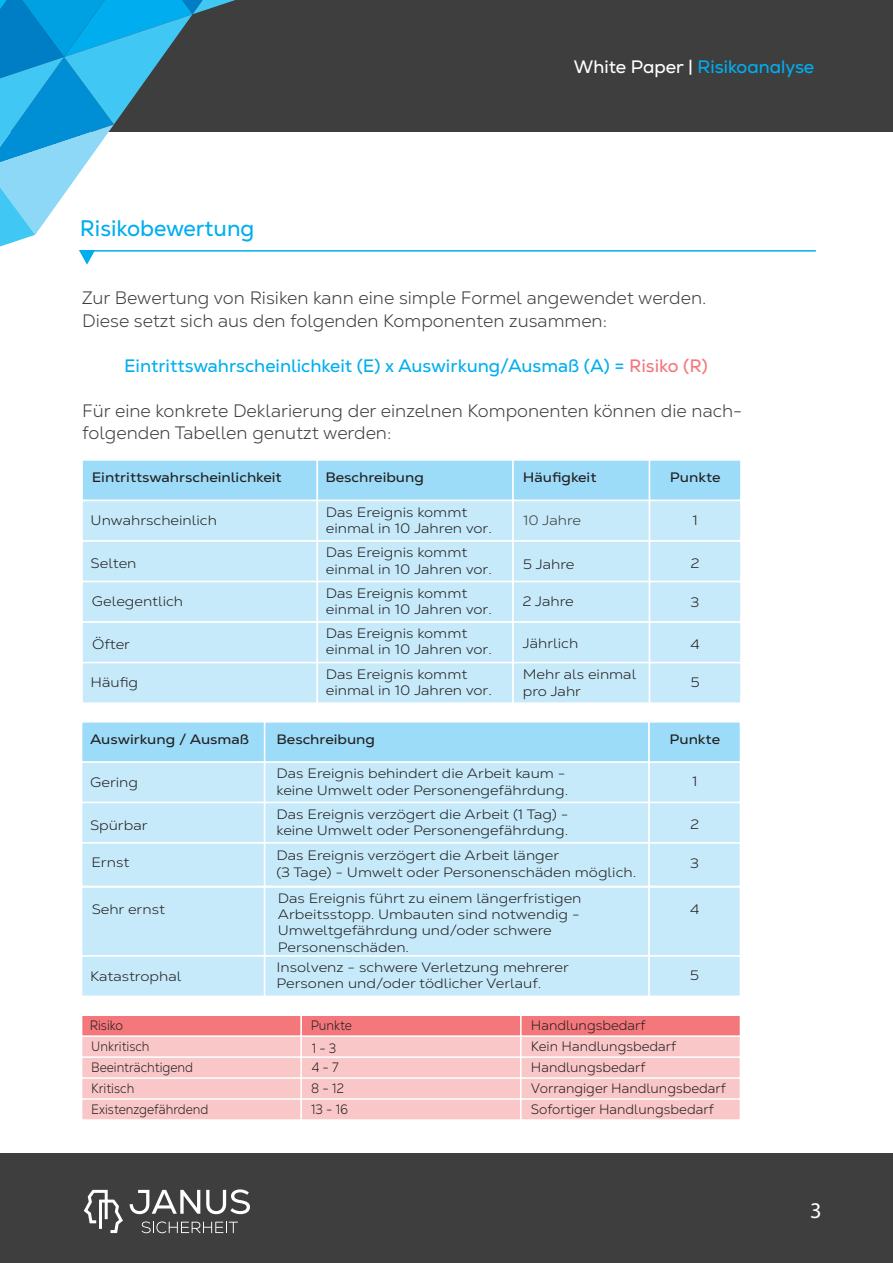
<style>
.page{position:relative;width:893px;height:1263px;background:#fff}
.page>*{position:absolute;margin:0;border:0;box-sizing:border-box;transform-origin:0 0}
.t1{font:22.5px "Nexa Text";color:#00aeef}
.t2{font:22.5px "Myriad Pro";color:#fff}
.t3{font:300 18px/22.5px "Nexa Text";color:#3e3e3f}
.t4{font:18px "Nexa Text";color:#00aeef}
.t5{font:18px "Nexa";color:#00aeef}
.t6{font:300 13.65px/16.4px "Nexa Text";color:#231f20;scale:1.1 1}
.t7{font:300 13.65px/21px "Nexa Text";color:#231f20}
.t8{font:13.65px "Nexa Text";color:#231f20;scale:1.1 1}
.t9{font:300 13.65px/20.9px "Nexa Text";color:#231f20;scale:.91 1}
.t10{font:300 13.65px "Nexa Text";color:#3e3e3f;scale:1.1 1}
.s1{color:#fff}
.s2{color:rgb(236 29 37/.6)}
</style>
<div class="page">
<div style="left:0;top:0;width:893px;height:131px;background:#3e3e3f"></div>
<div style="left:0;top:1154px;width:893px;height:109px;background:#3e3e3f"></div>
<svg style="left:84px;top:1190px;width:39px;height:43px"></svg>
<svg style="left:130px;top:1190px;width:70px;height:24px"></svg>
<svg style="left:206px;top:1189px;width:44px;height:25px"></svg>
<svg style="left:142px;top:1221px;width:96px;height:12px"></svg>
<hr style="left:80px;top:250px;width:736px;height:2px;background:#00aeef">
<svg style="left:0;top:0;width:321px;height:265px"></svg>
<div style="left:81px;top:459px;width:237px;height:42px;background:#9cdcf8;border:2px solid #fff"></div>
<div style="left:317px;top:459px;width:197px;height:42px;background:#9cdcf8;border:2px solid #fff"></div>
<div style="left:512px;top:459px;width:138px;height:42px;background:#9cdcf8;border:2px solid #fff"></div>
<div style="left:649px;top:459px;width:93px;height:42px;background:#9cdcf8;border:2px solid #fff"></div>
<div style="left:81px;top:500px;width:237px;height:42px;background:#c6eafa;border:2px solid #fff"></div>
<div style="left:317px;top:500px;width:197px;height:42px;background:#c6eafa;border:2px solid #fff"></div>
<div style="left:512px;top:500px;width:138px;height:42px;background:#c6eafa;border:2px solid #fff"></div>
<div style="left:649px;top:500px;width:93px;height:42px;background:#c6eafa;border:2px solid #fff"></div>
<div style="left:81px;top:540px;width:237px;height:42px;background:#c6eafa;border:2px solid #fff"></div>
<div style="left:317px;top:540px;width:197px;height:42px;background:#c6eafa;border:2px solid #fff"></div>
<div style="left:512px;top:540px;width:138px;height:42px;background:#c6eafa;border:2px solid #fff"></div>
<div style="left:649px;top:540px;width:93px;height:42px;background:#c6eafa;border:2px solid #fff"></div>
<div style="left:81px;top:581px;width:237px;height:42px;background:#c6eafa;border:2px solid #fff"></div>
<div style="left:317px;top:581px;width:197px;height:42px;background:#c6eafa;border:2px solid #fff"></div>
<div style="left:512px;top:581px;width:138px;height:42px;background:#c6eafa;border:2px solid #fff"></div>
<div style="left:649px;top:581px;width:93px;height:42px;background:#c6eafa;border:2px solid #fff"></div>
<div style="left:81px;top:621px;width:237px;height:42px;background:#c6eafa;border:2px solid #fff"></div>
<div style="left:317px;top:621px;width:197px;height:42px;background:#c6eafa;border:2px solid #fff"></div>
<div style="left:512px;top:621px;width:138px;height:42px;background:#c6eafa;border:2px solid #fff"></div>
<div style="left:649px;top:621px;width:93px;height:42px;background:#c6eafa;border:2px solid #fff"></div>
<div style="left:81px;top:662px;width:237px;height:42px;background:#c6eafa;border:2px solid #fff"></div>
<div style="left:317px;top:662px;width:197px;height:42px;background:#c6eafa;border:2px solid #fff"></div>
<div style="left:512px;top:662px;width:138px;height:42px;background:#c6eafa;border:2px solid #fff"></div>
<div style="left:649px;top:662px;width:93px;height:42px;background:#c6eafa;border:2px solid #fff"></div>
<div style="left:81px;top:721px;width:184px;height:42px;background:#9cdcf8;border:2px solid #fff"></div>
<div style="left:264px;top:721px;width:386px;height:42px;background:#9cdcf8;border:2px solid #fff"></div>
<div style="left:648px;top:721px;width:93px;height:42px;background:#9cdcf8;border:2px solid #fff"></div>
<div style="left:81px;top:761px;width:184px;height:42px;background:#c6eafa;border:2px solid #fff"></div>
<div style="left:264px;top:761px;width:386px;height:42px;background:#c6eafa;border:2px solid #fff"></div>
<div style="left:648px;top:761px;width:93px;height:42px;background:#c6eafa;border:2px solid #fff"></div>
<div style="left:81px;top:802px;width:184px;height:42px;background:#c6eafa;border:2px solid #fff"></div>
<div style="left:264px;top:802px;width:386px;height:42px;background:#c6eafa;border:2px solid #fff"></div>
<div style="left:648px;top:802px;width:93px;height:42px;background:#c6eafa;border:2px solid #fff"></div>
<div style="left:81px;top:842px;width:184px;height:45px;background:#c6eafa;border:2px solid #fff"></div>
<div style="left:264px;top:842px;width:386px;height:45px;background:#c6eafa;border:2px solid #fff"></div>
<div style="left:648px;top:842px;width:93px;height:45px;background:#c6eafa;border:2px solid #fff"></div>
<div style="left:81px;top:886px;width:184px;height:71px;background:#c6eafa;border:2px solid #fff"></div>
<div style="left:264px;top:886px;width:386px;height:71px;background:#c6eafa;border:2px solid #fff"></div>
<div style="left:648px;top:886px;width:93px;height:71px;background:#c6eafa;border:2px solid #fff"></div>
<div style="left:81px;top:955px;width:184px;height:42px;background:#c6eafa;border:2px solid #fff"></div>
<div style="left:264px;top:955px;width:386px;height:42px;background:#c6eafa;border:2px solid #fff"></div>
<div style="left:648px;top:955px;width:93px;height:42px;background:#c6eafa;border:2px solid #fff"></div>
<div style="left:81px;top:1014px;width:221px;height:23px;background:#f4777b;border:2px solid #fff"></div>
<div style="left:300px;top:1014px;width:222px;height:23px;background:#f4777b;border:2px solid #fff"></div>
<div style="left:520px;top:1014px;width:221px;height:23px;background:#f4777b;border:2px solid #fff"></div>
<div style="left:81px;top:1035px;width:221px;height:23px;background:#fac7c8;border:2px solid #fff"></div>
<div style="left:300px;top:1035px;width:222px;height:23px;background:#fac7c9;border:2px solid #fff"></div>
<div style="left:520px;top:1035px;width:221px;height:23px;background:#fac7c9;border:2px solid #fff"></div>
<div style="left:81px;top:1056px;width:221px;height:23px;background:#fac7c9;border:2px solid #fff"></div>
<div style="left:300px;top:1056px;width:222px;height:23px;background:#fac7c9;border:2px solid #fff"></div>
<div style="left:520px;top:1056px;width:221px;height:23px;background:#fac7c9;border:2px solid #fff"></div>
<div style="left:81px;top:1077px;width:221px;height:23px;background:#fac7c9;border:2px solid #fff"></div>
<div style="left:300px;top:1077px;width:222px;height:23px;background:#fac7c9;border:2px solid #fff"></div>
<div style="left:520px;top:1077px;width:221px;height:23px;background:#fac7c9;border:2px solid #fff"></div>
<div style="left:81px;top:1098px;width:221px;height:23px;background:#fac7c9;border:2px solid #fff"></div>
<div style="left:300px;top:1098px;width:222px;height:23px;background:#fac7c9;border:2px solid #fff"></div>
<div style="left:520px;top:1098px;width:221px;height:23px;background:#fac7c9;border:2px solid #fff"></div>
<h1 class="t1" style="left:80px;top:214px;width:176px">Risikobewertung</h1>
<h2 class="t5" style="left:574px;top:56px;width:242px"><span class="s1">White Paper |</span> Risikoanalyse</h2>
<h2 class="t3" style="left:82px;top:286px;width:626px">Zur Bewertung von Risiken kann eine simple Formel angewendet werden.<br>Diese setzt sich aus den folgenden Komponenten zusammen:</h2>
<h2 class="t4" style="left:124px;top:354px;width:585px">Eintrittswahrscheinlichkeit (E) x Auswirkung/Ausmaß (A) = <span class="s2">Risiko (R)</span></h2>
<h2 class="t3" style="left:82px;top:399px;width:661px">Für eine konkrete Deklarierung der einzelnen Komponenten können die nach&shy;folgenden Tabellen genutzt werden:</h2>
<p class="t8" style="left:92px;top:469px;width:174px">Eintrittswahrscheinlichkeit</p>
<p class="t8" style="left:325px;top:469px;width:91px">Beschreibung</p>
<p class="t8" style="left:523px;top:469px;width:68px">Häufigkeit</p>
<p class="t8" style="left:670px;top:469px;width:48px">Punkte</p>
<p class="t6" style="left:91px;top:512px;width:116px">Unwahrscheinlich</p>
<p class="t6" style="left:326px;top:504px;width:152px">Das Ereignis kommt einmal in 10 Jahren vor.</p>
<p class="t6" style="left:91px;top:555px;width:43px">Selten</p>
<p class="t6" style="left:92px;top:593px;width:84px">Gelegentlich</p>
<p class="t6" style="left:92px;top:636px;width:36px">Öfter</p>
<p class="t6" style="left:91px;top:674px;width:45px">Häufig</p>
<p class="t10" style="left:523px;top:512px;width:54px">10 Jahre</p>
<p class="t6" style="left:523px;top:556px;width:48px">5 Jahre</p>
<p class="t6" style="left:523px;top:593px;width:48px">2 Jahre</p>
<p class="t6" style="left:523px;top:635px;width:52px">Jährlich</p>
<p class="t6" style="left:523px;top:666px;width:105px">Mehr als einmal pro Jahr</p>
<p class="t6" style="left:692px;top:512px;width:6px">1</p>
<p class="t6" style="left:691px;top:555px;width:9px">2</p>
<p class="t6" style="left:691px;top:594px;width:9px">3</p>
<p class="t6" style="left:691px;top:636px;width:10px">4</p>
<p class="t6" style="left:691px;top:674px;width:10px">5</p>
<p class="t6" style="left:326px;top:544px;width:152px">Das Ereignis kommt einmal in 10 Jahren vor.</p>
<p class="t6" style="left:326px;top:585px;width:152px">Das Ereignis kommt einmal in 10 Jahren vor.</p>
<p class="t6" style="left:326px;top:625px;width:152px">Das Ereignis kommt einmal in 10 Jahren vor.</p>
<p class="t6" style="left:326px;top:666px;width:152px">Das Ereignis kommt einmal in 10 Jahren vor.</p>
<p class="t8" style="left:90px;top:731px;width:146px">Auswirkung / Ausmaß</p>
<p class="t8" style="left:277px;top:731px;width:91px">Beschreibung</p>
<p class="t8" style="left:669px;top:731px;width:48px">Punkte</p>
<p class="t6" style="left:90px;top:774px;width:45px">Gering</p>
<p class="t6" style="left:277px;top:765px;width:267px">Das Ereignis behindert die Arbeit kaum - keine Umwelt oder Personengefährdung.</p>
<p class="t6" style="left:90px;top:817px;width:54px">Spürbar</p>
<p class="t6" style="left:91px;top:854px;width:36px">Ernst</p>
<p class="t6" style="left:92px;top:901px;width:68px">Sehr ernst</p>
<p class="t6" style="left:692px;top:773px;width:6px">1</p>
<p class="t6" style="left:690px;top:816px;width:9px">2</p>
<p class="t6" style="left:690px;top:855px;width:9px">3</p>
<p class="t6" style="left:690px;top:901px;width:10px">4</p>
<p class="t6" style="left:277px;top:806px;width:267px">Das Ereignis verzögert die Arbeit (1 Tag) - keine Umwelt oder Personengefährdung.</p>
<p class="t6" style="left:277px;top:847px;width:328px">Das Ereignis verzögert die Arbeit länger<br>(3 Tage) - Umwelt oder Personenschäden möglich.</p>
<p class="t6" style="left:278px;top:889px;width:278px">Das Ereignis führt zu einem längerfristigen Arbeitsstopp. Umbauten sind notwendig - Umweltgefährdung und/oder schwere Personenschäden.</p>
<p class="t6" style="left:277px;top:959px;width:267px">Insolvenz - schwere Verletzung mehrerer<br>Personen und/oder tödlicher Verlauf.</p>
<p class="t6" style="left:690px;top:967px;width:10px">5</p>
<p class="t6" style="left:90px;top:968px;width:84px">Katastrophal</p>
<p class="t9" style="left:90px;top:1015px;width:132px">Risiko<br>Unkritisch<br>Beeinträchtigend<br>Kritisch<br>Existenzgefährdend</p>
<p class="t9" style="left:311px;top:1014px;width:47px;line-height:22.8px">Punkte<br>1 - 3</p>
<p class="t9" style="left:311px;top:1057px;width:42px">4 - 7<br>8 - 12<br>13 - 16</p>
<p class="t7" style="left:531px;top:1015px;width:196px">Handlungsbedarf<br>Kein Handlungsbedarf<br>Handlungsbedarf<br>Vorrangiger Handlungsbedarf<br>Sofortiger Handlungsbedarf</p>
<h1 class="t2" style="left:810px;top:1196px;width:13px">3</h1>
</div>
